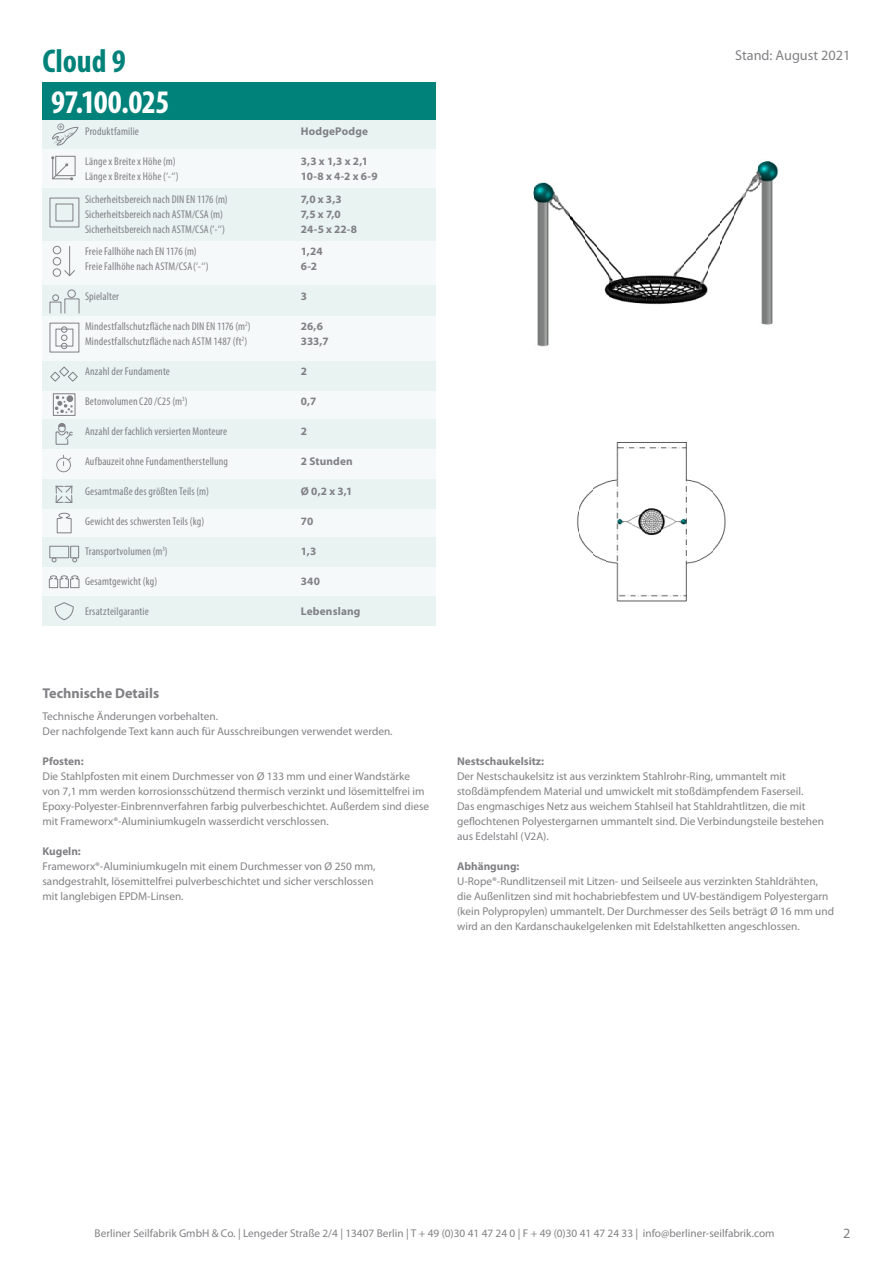
<style>
.page{position:relative;width:893px;height:1263px;background:#fff}
.page>*{position:absolute;margin:0;border:0;box-sizing:border-box;transform-origin:0 0}
.t1{font:700 condensed 33px "Myriad Pro";letter-spacing:-.02em;color:#fff}
.t2{font:700 condensed 33px "Myriad Pro";letter-spacing:-.005em;color:#00827a}
.t3{font:14.25px "Myriad Pro";color:#818084}
.t4{font:700 14.25px "Myriad Pro";color:#818084}
.t5{font:11.25px/15px "Myriad Pro";color:#818084}
.t6{font:condensed 11.25px/15px "Myriad Pro";letter-spacing:.015em;color:#818084}
.t7{font:700 11.25px/15px "Myriad Pro";color:#818084}
</style>
<div class="page">
<img style="left:533px;top:161px;width:246px;height:186px">
<img style="left:577px;top:442px;width:149px;height:160px">
<div style="left:43px;top:120px;width:393px;height:32px;background:#e8f3f2"></div>
<div style="left:43px;top:82px;width:393px;height:38px;background:#00827a"></div>
<div style="left:43px;top:149px;width:393px;height:475px;background:#f5f9f9"></div>
<div style="left:43px;top:286px;width:393px;height:30px;background:#e8f3f2"></div>
<div style="left:43px;top:188px;width:393px;height:53px;background:#e8f3f2"></div>
<div style="left:43px;top:361px;width:393px;height:29px;background:#e8f3f2"></div>
<div style="left:43px;top:420px;width:393px;height:29px;background:#e8f3f2"></div>
<div style="left:43px;top:479px;width:393px;height:29px;background:#e8f3f2"></div>
<div style="left:43px;top:538px;width:393px;height:29px;background:#e8f3f2"></div>
<div style="left:43px;top:596px;width:393px;height:29px;background:#e8f3f2"></div>
<svg style="left:51px;top:156px;width:22px;height:24px"></svg>
<div style="left:50px;top:198px;width:29px;height:29px;border:1px solid #818084"></div>
<div style="left:56px;top:204px;width:17px;height:17px;border:1px solid #818084"></div>
<hr style="left:69px;top:246px;width:1px;height:30px;background:#818084">
<svg style="left:64px;top:269px;width:11px;height:8px"></svg>
<div style="left:53px;top:268px;width:8px;height:9px;border:1px solid #818084;border-radius:50%"></div>
<div style="left:53px;top:257px;width:8px;height:8px;border:1px solid #818084;border-radius:50%"></div>
<div style="left:53px;top:246px;width:8px;height:8px;border:1px solid #818084;border-radius:50%"></div>
<div style="left:50px;top:323px;width:29px;height:29px;border:1px solid #818084"></div>
<div style="left:56px;top:329px;width:17px;height:17px;border:1px solid #818084"></div>
<svg style="left:61px;top:335px;width:6px;height:14px"></svg>
<div style="left:61px;top:326px;width:6px;height:7px;border:1px solid #818084;border-radius:50%"></div>
<div style="left:52px;top:294px;width:7px;height:7px;border:1px solid #818084;border-radius:50%"></div>
<div style="left:50px;top:302px;width:11px;height:11px;border:1px solid #818084"></div>
<div style="left:64px;top:298px;width:15px;height:15px;border:1px solid #818084"></div>
<div style="left:67px;top:290px;width:9px;height:8px;border:1px solid #818084;border-radius:50%"></div>
<svg style="left:52px;top:123px;width:27px;height:23px"></svg>
<div style="left:53px;top:393px;width:22px;height:23px;border:1px solid #818084"></div>
<div style="left:67px;top:395px;width:6px;height:7px;border:4px solid #818084;border-radius:50%"></div>
<svg style="left:55px;top:396px;width:18px;height:17px"></svg>
<svg style="left:56px;top:455px;width:15px;height:17px"></svg>
<svg style="left:50px;top:366px;width:28px;height:16px"></svg>
<svg style="left:55px;top:485px;width:18px;height:18px"></svg>
<div style="left:49px;top:546px;width:20px;height:12px;border:1px solid #818084"></div>
<div style="left:70px;top:546px;width:9px;height:12px;border:1px solid #818084"></div>
<svg style="left:52px;top:558px;width:4px;height:4px"></svg>
<svg style="left:72px;top:558px;width:5px;height:4px"></svg>
<svg style="left:54px;top:602px;width:20px;height:18px"></svg>
<svg style="left:56px;top:512px;width:16px;height:22px"></svg>
<svg style="left:49px;top:575px;width:31px;height:13px"></svg>
<svg style="left:55px;top:423px;width:18px;height:22px"></svg>
<h1 class="t2" style="left:43px;top:40px;width:85px">Cloud 9</h1>
<h1 class="t1" style="left:51px;top:81px;width:120px">97.100.025</h1>
<p class="t6" style="left:85px;top:124px;width:55px">Produktfamilie</p>
<p class="t6" style="left:85px;top:154px;width:95px">Länge x Breite x Höhe (m)<br>Länge x Breite x Höhe (‘-‘‘)</p>
<p class="t6" style="left:85px;top:191px;width:144px">Sicherheitsbereich nach DIN EN 1176 (m)<br>Sicherheitsbereich nach ASTM/CSA (m)<br>Sicherheitsbereich nach ASTM/CSA(‘-‘‘)</p>
<p class="t6" style="left:85px;top:244px;width:125px">Freie Fallhöhe nach EN 1176 (m)<br>Freie Fallhöhe nach ASTM/CSA(‘-‘‘)</p>
<p class="t6" style="left:85px;top:289px;width:36px">Spielalter</p>
<p class="t6" style="left:85px;top:319px;width:167px">Mindestfallschutzfläche nach DIN EN 1176 (m<sup>2</sup>)<br>Mindestfallschutzfläche nach ASTM 1487 (ft<sup>2</sup>)</p>
<p class="t6" style="left:85px;top:364px;width:87px">Anzahl der Fundamente</p>
<p class="t6" style="left:85px;top:394px;width:104px">Betonvolumen C20 /C25 (m<sup>3</sup>)</p>
<p class="t6" style="left:85px;top:424px;width:144px">Anzahl der fachlich versierten Monteure</p>
<p class="t6" style="left:85px;top:454px;width:144px">Aufbauzeit ohne Fundamentherstellung</p>
<p class="t6" style="left:85px;top:484px;width:125px">Gesamtmaße des größten Teils (m)</p>
<p class="t6" style="left:85px;top:514px;width:121px">Gewicht des schwersten Teils (kg)</p>
<p class="t6" style="left:85px;top:544px;width:84px">Transportvolumen (m<sup>3</sup>)</p>
<p class="t6" style="left:85px;top:574px;width:74px">Gesamtgewicht (kg)</p>
<p class="t6" style="left:85px;top:604px;width:65px">Ersatzteilgarantie</p>
<p class="t7" style="left:301px;top:123px;width:69px">HodgePodge</p>
<p class="t7" style="left:301px;top:153px;width:78px">3,3 x 1,3 x 2,1<br>10-8 x 4-2 x 6-9</p>
<p class="t7" style="left:301px;top:191px;width:58px">7,0 x 3,3<br>7,5 x 7,0<br>24-5 x 22-8</p>
<p class="t7" style="left:301px;top:243px;width:23px">1,24<br>6-2</p>
<p class="t7" style="left:301px;top:288px;width:8px">3</p>
<p class="t7" style="left:301px;top:318px;width:29px">26,6<br>333,7</p>
<p class="t7" style="left:301px;top:363px;width:8px">2</p>
<p class="t7" style="left:301px;top:393px;width:17px">0,7</p>
<p class="t7" style="left:301px;top:423px;width:8px">2</p>
<p class="t7" style="left:301px;top:453px;width:54px">2 Stunden</p>
<p class="t7" style="left:301px;top:483px;width:53px">Ø 0,2 x 3,1</p>
<p class="t7" style="left:301px;top:513px;width:14px">70</p>
<p class="t7" style="left:301px;top:543px;width:17px">1,3</p>
<p class="t7" style="left:301px;top:573px;width:21px">340</p>
<p class="t7" style="left:301px;top:603px;width:61px">Lebenslang</p>
<p class="t4" style="left:43px;top:683px;width:118px">Technische Details</p>
<p class="t5" style="left:43px;top:709px;width:352px">Technische Änderungen vorbehalten.<br>Der nachfolgende Text kann auch für Ausschreibungen verwendet werden.</p>
<p class="t7" style="left:43px;top:753px;width:43px">Pfosten:</p>
<p class="t5" style="left:43px;top:769px;width:388px">Die Stahlpfosten mit einem Durchmesser von Ø 133 mm und einer Wandstärke von 7,1 mm werden korrosionsschützend thermisch verzinkt und lösemittelfrei im Epoxy-Polyester-Einbrennverfahren farbig pulverbeschichtet. Außerdem sind diese mit Frameworx®-Aluminiumkugeln wasserdicht verschlossen.</p>
<p class="t7" style="left:43px;top:843px;width:40px">Kugeln:</p>
<p class="t5" style="left:43px;top:859px;width:334px">Frameworx®-Aluminiumkugeln mit einem Durchmesser von Ø 250 mm, sandgestrahlt, lösemittelfrei pulverbeschichtet und sicher verschlossen mit langlebigen EPDM-Linsen.</p>
<p class="t3" style="left:735px;top:46px;width:117px">Stand: August 2021</p>
<p class="t7" style="left:457px;top:753px;width:88px">Nestschaukelsitz:</p>
<p class="t5" style="left:457px;top:769px;width:368px">Der Nestschaukelsitz ist aus verzinktem Stahlrohr-Ring, ummantelt mit stoßdämpfendem Material und umwickelt mit stoßdämpfendem Faserseil.<br>Das engmaschiges Netz aus weichem Stahlseil hat Stahldrahtlitzen, die mit geflochtenen Polyestergarnen ummantelt sind. Die Verbindungsteile bestehen aus Edelstahl (V2A).</p>
<p class="t7" style="left:457px;top:858px;width:64px">Abhängung:</p>
<p class="t5" style="left:457px;top:874px;width:378px">U-Rope®-Rundlitzenseil mit Litzen- und Seilseele aus verzinkten Stahldrähten, die Außenlitzen sind mit hochabriebfestem und UV-beständigem Polyestergarn (kein Polypropylen) ummantelt. Der Durchmesser des Seils beträgt Ø 16 mm und wird an den Kardanschaukelgelenken mit Edelstahlketten angeschlossen.</p>
<p class="t5" style="left:95px;top:1226px;width:681px">Berliner Seilfabrik GmbH &amp; Co. | Lengeder Straße 2/4 | 13407 Berlin | T + 49 (0)30 41 47 24 0 | F + 49 (0)30 41 47 24 33 | info@berliner-seilfabrik.com</p>
<p class="t3" style="left:843px;top:1224px;width:9px">2</p>
</div>
